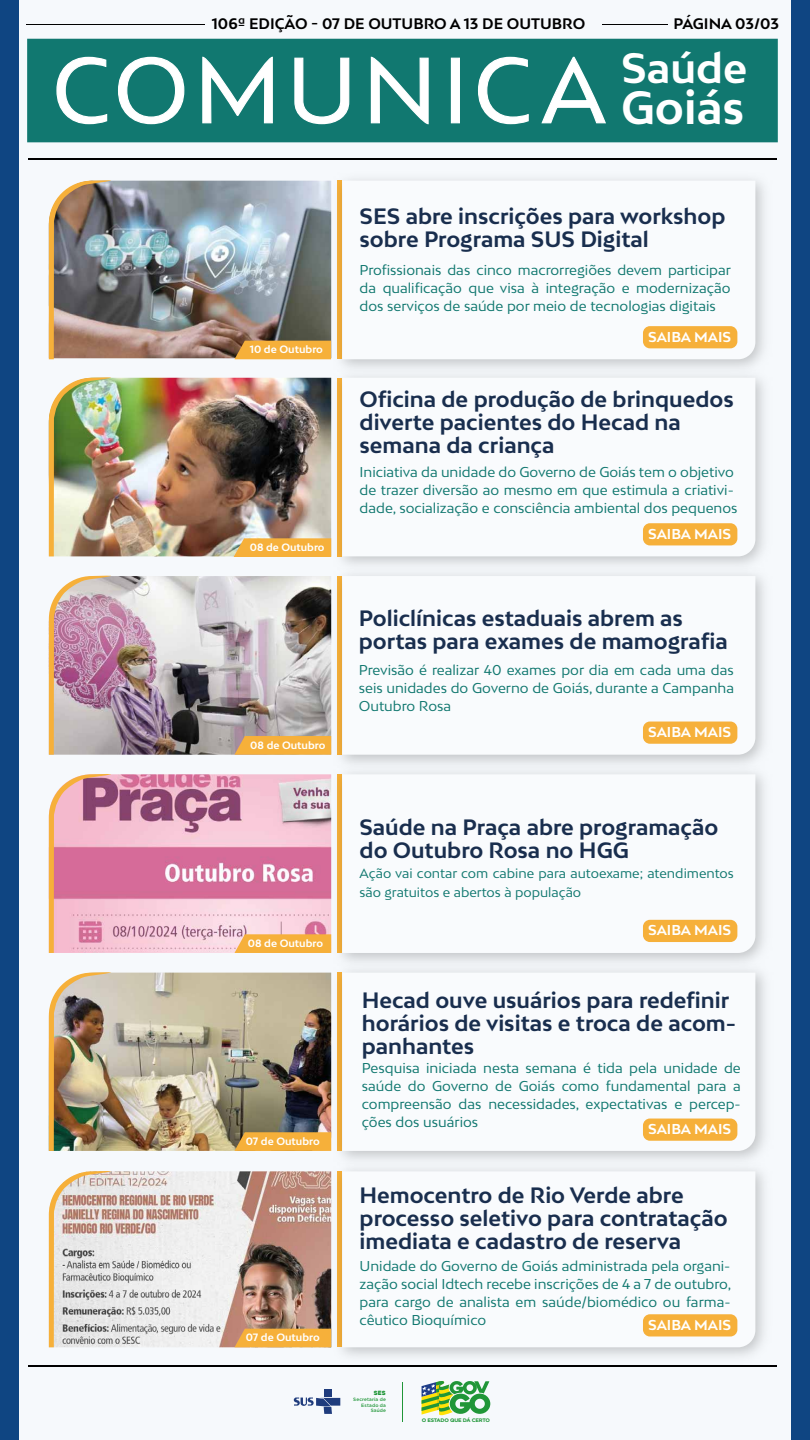
<style>
.page{position:relative;width:810px;height:1440px;background:#fff}
.page>*{position:absolute;margin:0;border:0;box-sizing:border-box;transform-origin:0 0}
.t1{font:700 44.1px "Bw Mitga";color:#fff}
.t2{font:700 40.12px "Bw Mitga";color:#fff}
.t3{font:700 21px/23.1px "Bw Mitga";color:#192e4e}
.t4{font:700 14.4px "Bw Mitga";color:#000}
.t5{font:700 13.58px "Bw Mitga";color:#fff}
.t6{font:13.5px/18.1px "Bw Mitga";color:#117870;text-align:justify}
.t7{font:12.75px/18.1px "Bw Mitga";color:#117870}
.t8{font:700 10.05px "Bw Mitga";color:#fff}
.t9{font:5.78px "Heavitas";color:#209638}
.t10{font:700 5.1px "Gotham";letter-spacing:-.045em;color:#209638;scale:1.05 1}
.t11{font:500 4.72px/5.7px "Gotham";letter-spacing:.025em;color:#209638;text-align:right}
</style>
<div class="page">
<div style="left:7px;top:0;width:795px;height:1440px;background:#f6f9fc"></div>
<div style="left:0;top:0;width:19px;height:1440px;background:#0f4582"></div>
<div style="left:791px;top:0;width:19px;height:1440px;background:#0f4582"></div>
<div style="left:27px;top:39px;width:751px;height:103px;background:#117870"></div>
<hr style="left:26px;top:24px;width:179px;height:1px;background:#000">
<hr style="left:602px;top:24px;width:65px;height:1px;background:#000">
<hr style="left:28px;top:158px;width:749px;height:1px;background:#000">
<svg style="left:56px;top:56px;width:52px;height:69px"></svg>
<svg style="left:118px;top:56px;width:67px;height:69px"></svg>
<svg style="left:202px;top:56px;width:71px;height:68px"></svg>
<svg style="left:294px;top:57px;width:56px;height:68px"></svg>
<svg style="left:370px;top:56px;width:59px;height:69px"></svg>
<div style="left:451px;top:58px;width:9px;height:65px;background:#fff"></div>
<svg style="left:478px;top:56px;width:51px;height:69px"></svg>
<svg style="left:541px;top:56px;width:65px;height:68px"></svg>
<hr style="left:28px;top:1365px;width:749px;height:1px;background:#000">
<img style="left:329px;top:179px;width:435px;height:185px">
<svg style="left:342px;top:181px;width:413px;height:178px"></svg>
<img style="left:114px;top:181px;width:217px;height:177px">
<img style="left:49px;top:180px;width:65px;height:179px">
<div style="left:643px;top:326px;width:94px;height:22px;background:#f6b03a;border-radius:7px"></div>
<div style="left:234px;top:341px;width:97px;height:18px;background:#f6b03a"></div>
<img style="left:329px;top:364px;width:435px;height:198px">
<svg style="left:342px;top:378px;width:413px;height:178px"></svg>
<img style="left:114px;top:378px;width:217px;height:178px">
<img style="left:49px;top:377px;width:65px;height:179px">
<div style="left:643px;top:523px;width:94px;height:22px;background:#f6b03a;border-radius:7px"></div>
<img style="left:331px;top:562px;width:433px;height:199px">
<svg style="left:342px;top:576px;width:413px;height:179px"></svg>
<img style="left:114px;top:576px;width:217px;height:179px">
<svg style="left:49px;top:575px;width:65px;height:180px;background:#c49fa7"></svg>
<div style="left:643px;top:722px;width:94px;height:22px;background:#f6b03a;border-radius:7px"></div>
<svg style="left:234px;top:736px;width:97px;height:19px;background:#f0ae42"></svg>
<img style="left:331px;top:761px;width:433px;height:198px">
<svg style="left:342px;top:774px;width:413px;height:179px"></svg>
<img style="left:114px;top:774px;width:217px;height:179px">
<svg style="left:49px;top:774px;width:65px;height:179px;background:#e29aab"></svg>
<div style="left:643px;top:920px;width:94px;height:22px;background:#f6b03a;border-radius:7px"></div>
<svg style="left:234px;top:934px;width:97px;height:19px;background:#f5b245"></svg>
<img style="left:329px;top:959px;width:436px;height:199px">
<svg style="left:342px;top:973px;width:413px;height:178px"></svg>
<img style="left:114px;top:973px;width:217px;height:178px">
<img style="left:49px;top:972px;width:65px;height:179px">
<div style="left:643px;top:1119px;width:94px;height:22px;background:#f6b03a;border-radius:7px"></div>
<svg style="left:234px;top:1132px;width:97px;height:19px;background:#ebaa3b"></svg>
<img style="left:329px;top:1158px;width:447px;height:209px">
<svg style="left:342px;top:1171px;width:413px;height:176px"></svg>
<img style="left:114px;top:1171px;width:217px;height:176px">
<svg style="left:49px;top:1171px;width:65px;height:176px;background:#d5c8bc"></svg>
<div style="left:643px;top:1314px;width:94px;height:22px;background:#f6b03a;border-radius:7px"></div>
<div style="left:234px;top:1329px;width:97px;height:18px;background:#f6b03a"></div>
<div style="left:324px;top:1390px;width:8px;height:7px;background:#1f3c7d"></div>
<svg style="left:294px;top:1398px;width:46px;height:16px"></svg>
<hr style="left:403px;top:1382px;width:1px;height:39px;background:#209638">
<svg style="left:422px;top:1381px;width:68px;height:35px"></svg>
<svg style="left:234px;top:538px;width:97px;height:19px;background:#f2b143"></svg>
<p class="t4" style="left:212px;top:15px;width:375px">106ª EDIÇÃO - 07 DE OUTUBRO A 13 DE OUTUBRO</p>
<p class="t4" style="left:673px;top:14px;width:107px">PÁGINA 03/03</p>
<h2 class="t2" style="left:621px;top:42px;width:127px">Saúde</h2>
<h1 class="t1" style="left:621px;top:78px;width:125px">Goiás</h1>
<h3 class="t3" style="left:360px;top:204px;width:367px">SES abre inscrições para workshop sobre Programa SUS Digital</h3>
<p class="t6" style="left:360px;top:260px;width:373px">Profissionais das cinco macrorregiões devem participar da qualificação que visa à integração e modernização dos serviços de saúde por meio de tecnologias digitais</p>
<p class="t8" style="left:250px;top:343px;width:75px">10 de Outubro</p>
<p class="t8" style="left:250px;top:540px;width:76px">08 de Outubro</p>
<p class="t8" style="left:250px;top:738px;width:77px">08 de Outubro</p>
<p class="t8" style="left:248px;top:937px;width:77px">08 de Outubro</p>
<p class="t8" style="left:246px;top:1135px;width:75px">07 de Outubro</p>
<p class="t8" style="left:246px;top:1331px;width:75px">07 de Outubro</p>
<p class="t5" style="left:648px;top:328px;width:85px">SAIBA MAIS</p>
<h3 class="t3" style="left:360px;top:387px;width:376px">Oficina de produção de brinquedos diverte pacientes do Hecad na semana da criança</h3>
<p class="t6" style="left:360px;top:463px;width:379px;text-align:left">Iniciativa da unidade do Governo de Goiás tem o objetivo de trazer diversão ao mesmo em que estimula a criativi&shy;dade, socialização e consciência ambiental dos pequenos</p>
<p class="t5" style="left:648px;top:525px;width:85px">SAIBA MAIS</p>
<h3 class="t3" style="left:359px;top:606px;width:370px">Policlínicas estaduais abrem as portas para exames de mamografia</h3>
<p class="t6" style="left:359px;top:660px;width:377px">Previsão é realizar 40 exames por dia em cada uma das seis unidades do Governo de Goiás, durante a Campanha Outubro Rosa</p>
<p class="t5" style="left:648px;top:723px;width:85px">SAIBA MAIS</p>
<h3 class="t3" style="left:360px;top:815px;width:360px">Saúde na Praça abre programação do Outubro Rosa no HGG</h3>
<p class="t7" style="left:360px;top:864px;width:376px">Ação vai contar com cabine para autoexame; atendimentos são gratuitos e abertos à população</p>
<p class="t5" style="left:648px;top:921px;width:85px">SAIBA MAIS</p>
<h3 class="t3" style="left:362px;top:988px;width:376px">Hecad ouve usuários para redefinir horários de visitas e troca de acom&shy;panhantes</h3>
<p class="t6" style="left:362px;top:1058px;width:380px">Pesquisa iniciada nesta semana é tida pela unidade de saúde do Governo de Goiás como fundamental para a compreensão das necessidades, expectativas e percep&shy;ções dos usuários</p>
<p class="t5" style="left:648px;top:1120px;width:85px">SAIBA MAIS</p>
<h3 class="t3" style="left:360px;top:1183px;width:370px">Hemocentro de Rio Verde abre processo seletivo para contratação imediata e cadastro de reserva</h3>
<p class="t6" style="left:360px;top:1257px;width:373px">Unidade do Governo de Goiás administrada pela organi&shy;zação social Idtech recebe inscrições de 4 a 7 de outubro, para cargo de analista em saúde/biomédico ou farma&shy;cêutico Bioquímico</p>
<p class="t5" style="left:648px;top:1316px;width:85px">SAIBA MAIS</p>
<p class="t9" style="left:374px;top:1390px;width:14px">SES</p>
<p class="t11" style="left:353px;top:1396px;width:34px">Secretaria de<br>Estado da<br>Saúde</p>
<p class="t10" style="left:422px;top:1417px;width:66px">O ESTADO QUE DÁ CERTO</p>
</div>
